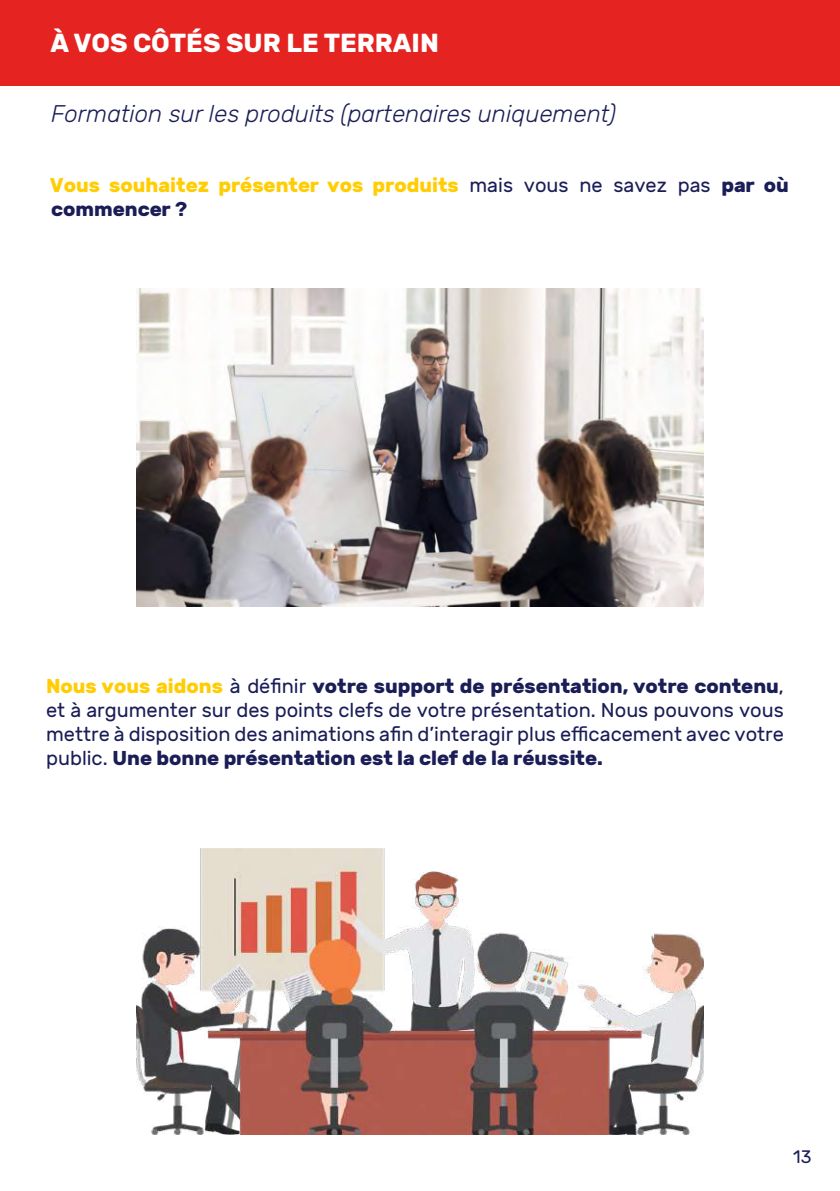
<style>
.page{position:relative;width:840px;height:1191px;background:#fff}
.page>*{position:absolute;margin:0;border:0;box-sizing:border-box;transform-origin:0 0}
.t1{font:700 26px "Rubik";color:#fff}
.t2{font:italic 300 24px "Rubik";color:#1a1d56}
.t3{font:20px/24px "Rubik";color:#1a1d56;text-align:justify}
.t4{font:700 20px/24px "Rubik";color:#ffcd02}
.t5{font:18px "Rubik";color:#1a1d56}
.s1{font-weight:400;color:#1a1d56}
.s2{color:#1a1d56}
.s3{font-weight:700;color:#ffcd02}
.s4{font-weight:700}
</style>
<div class="page">
<div style="left:0;top:0;width:839px;height:85px;background:#e52321"></div>
<img style="left:136px;top:289px;width:567px;height:317px">
<img style="left:136px;top:848px;width:567px;height:286px">
<h1 class="t1" style="left:50px;top:28px;width:390px">À VOS CÔTÉS SUR LE TERRAIN</h1>
<p class="t2" style="left:51px;top:100px;width:566px">Formation sur les produits (partenaires uniquement)</p>
<p class="t4" style="left:50px;top:173px;width:740px">Vous souhaitez présenter vos produits <span class="s1">mais vous ne savez pas</span> <span class="s2">par où commencer ?</span></p>
<p class="t3" style="left:46px;top:674px;width:739px"><span class="s3">Nous vous aidons</span> à définir <span class="s4">votre support de présentation, votre contenu</span>, et à argumenter sur des points clefs de votre présentation. Nous pouvons vous mettre à disposition des animations afin d’interagir plus efficacement avec votre public. <span class="s4">Une bonne présentation est la clef de la réussite.</span></p>
<p class="t5" style="left:792px;top:1146px;width:20px">13</p>
</div>
